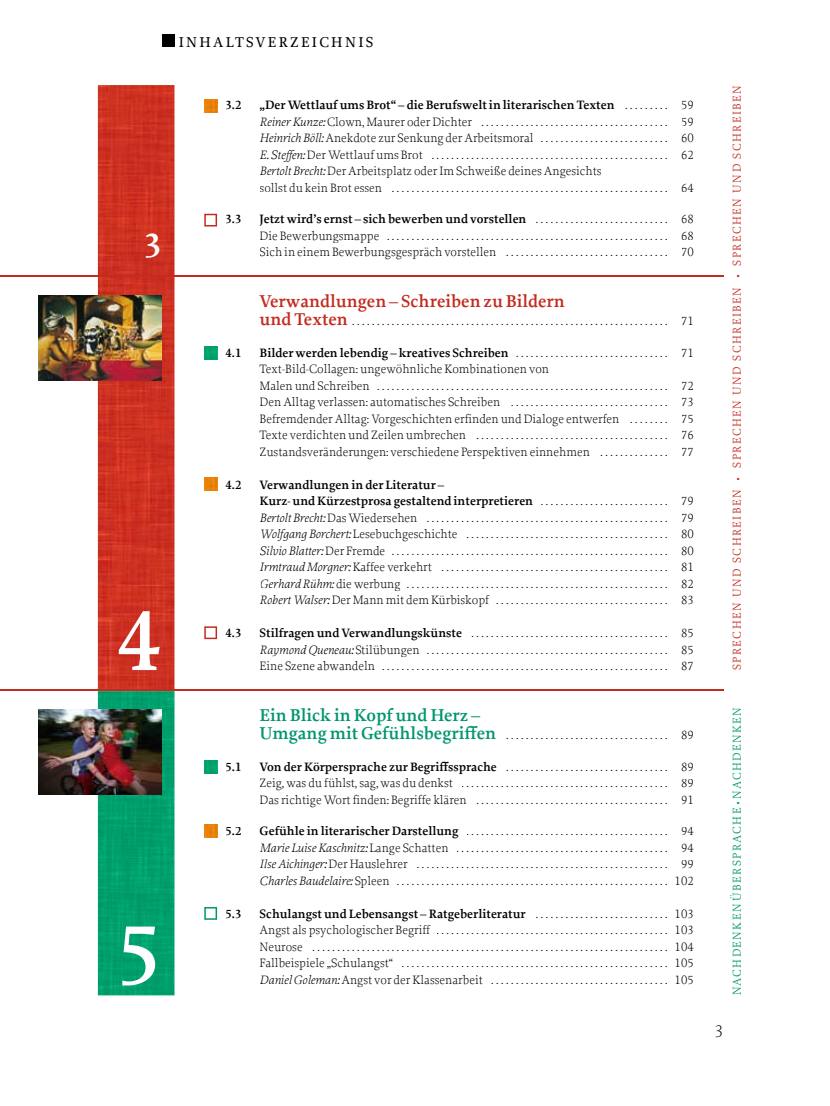
<style>
.page{position:relative;width:830px;height:1106px;background:#fff}
.page>*{position:absolute;margin:0;border:0;box-sizing:border-box;transform-origin:0 0}
.t1{font:90px "Proforma CV Semi Bold SC";color:#fff}
.t2{font:36px "Proforma CV Semi Bold SC";color:#fff}
.t3{font:700 18px "Proforma CV Semi";color:#c32b1f}
.t4{font:700 18px "Proforma CV Semi";color:#00966f}
.t5{font:18px "Proforma CV Ultra Light SC";color:#000}
.t6{font:15px "Proforma CV Medium";letter-spacing:.15em;color:#000}
.t7{font:12.75px/16.5px "Proforma CV Light";color:#000}
.t8{font:700 12.75px/16.5px "Proforma CV Semi";color:#000}
.t9{font:12.75px "Proforma CV Light SC";color:#000}
.t10{font:12.75px "Proforma CV Semi Bold SC";color:#000}
.t11{font:12px "Proforma CV";letter-spacing:.12em;color:#c32b1f}
.t12{font:12px "Proforma CV";letter-spacing:.11em;color:#00966f}
.s1{font-family:"Proforma CV Light SC";font-weight:400}
.s2{font-style:italic}
.s3{font-family:"Proforma CV Light SC"}
.s4{font-family:"Proforma CV Semi";font-weight:700;font-size:18px;color:#c32b1f}
.s5{font-family:"Proforma CV Semi";font-weight:700}
.s6{font-family:"Proforma CV Semi";font-weight:700;font-size:18px;color:#00966f}
</style>
<div class="page">
<div style="left:162px;top:34px;width:12px;height:13px;background:#000"></div>
<img style="left:98px;top:85px;width:76px;height:604px">
<img style="left:98px;top:691px;width:76px;height:304px">
<hr style="left:0;top:275px;width:723px;height:2px;background:#c32b1f">
<hr style="left:0;top:689px;width:723px;height:2px;background:#c32b1f">
<svg style="left:204px;top:99px;width:13px;height:13px"></svg>
<svg style="left:204px;top:214px;width:13px;height:12px"></svg>
<svg style="left:204px;top:346px;width:13px;height:13px"></svg>
<svg style="left:204px;top:478px;width:13px;height:12px"></svg>
<svg style="left:204px;top:626px;width:13px;height:13px"></svg>
<svg style="left:204px;top:825px;width:13px;height:12px"></svg>
<svg style="left:204px;top:760px;width:13px;height:13px"></svg>
<svg style="left:204px;top:907px;width:13px;height:12px"></svg>
<img style="left:38px;top:709px;width:124px;height:85px">
<img style="left:38px;top:295px;width:124px;height:86px">
<p class="t6" style="left:179px;top:33px;width:196px">INHALTSVERZEICHNIS</p>
<h2 class="t2" style="left:144px;top:222px;width:20px">3</h2>
<h1 class="t1" style="left:117px;top:584px;width:47px">4</h1>
<h1 class="t1" style="left:117px;top:897px;width:47px">5</h1>
<p class="t10" style="left:225px;top:97px;width:17px">3.2</p>
<p class="t8" style="left:259px;top:97px;width:435px">„Der Wettlauf ums Brot“ – die Berufswelt in literarischen Texten <span class="s1">. . . . . . . . . 59</span></p>
<p class="t7" style="left:259px;top:113px;width:435px"><span class="s2">Reiner Kunze:</span> Clown, Maurer oder Dichter . . . . . . . . . . . . . . . . . . . . . . . . . . . . . . . . . . . . . . <span class="s3">59<br></span><span class="s2">Heinrich Böll:</span> Anekdote zur Senkung der Arbeitsmoral . . . . . . . . . . . . . . . . . . . . . . . . . . <span class="s3">60<br></span><span class="s2">E. Steffen:</span> Der Wettlauf ums Brot . . . . . . . . . . . . . . . . . . . . . . . . . . . . . . . . . . . . . . . . . . . . . . . . <span class="s3">62<br></span><span class="s2">Bertolt Brecht:</span> Der Arbeitsplatz oder Im Schweiße deines Angesichts<br>sollst du kein Brot essen . . . . . . . . . . . . . . . . . . . . . . . . . . . . . . . . . . . . . . . . . . . . . . . . . . . . . . . . <span class="s3">64</span></p>
<p class="t10" style="left:225px;top:211px;width:17px">3.3</p>
<p class="t8" style="left:259px;top:211px;width:435px">Jetzt wird’s ernst – sich bewerben und vorstellen <span class="s1">. . . . . . . . . . . . . . . . . . . . . . . . . . . 68</span></p>
<p class="t7" style="left:259px;top:227px;width:435px">Die Bewerbungsmappe . . . . . . . . . . . . . . . . . . . . . . . . . . . . . . . . . . . . . . . . . . . . . . . . . . . . . . . . . <span class="s3">68<br></span>Sich in einem Bewerbungsgespräch vorstellen . . . . . . . . . . . . . . . . . . . . . . . . . . . . . . . . . <span class="s3">70</span></p>
<h3 class="t3" style="left:259px;top:290px;width:307px">Verwandlungen – Schreiben zu Bildern</h3>
<p class="t9" style="left:259px;top:313px;width:435px"><span class="s4">und Texten</span> . . . . . . . . . . . . . . . . . . . . . . . . . . . . . . . . . . . . . . . . . . . . . . . . . . . . . . . . . . . . . . . . 71</p>
<p class="t10" style="left:225px;top:344px;width:17px">4.1</p>
<p class="t8" style="left:259px;top:344px;width:435px">Bilder werden lebendig – kreatives Schreiben <span class="s1">. . . . . . . . . . . . . . . . . . . . . . . . . . . . . . . 71</span></p>
<p class="t7" style="left:259px;top:360px;width:435px">Text-Bild-Collagen: ungewöhnliche Kombinationen von<br>Malen und Schreiben . . . . . . . . . . . . . . . . . . . . . . . . . . . . . . . . . . . . . . . . . . . . . . . . . . . . . . . . . . . <span class="s3">72<br></span>Den Alltag verlassen: automatisches Schreiben . . . . . . . . . . . . . . . . . . . . . . . . . . . . . . . . <span class="s3">73<br></span>Befremdender Alltag: Vorgeschichten erfinden und Dialoge entwerfen . . . . . . . . <span class="s3">75<br></span>Texte verdichten und Zeilen umbrechen . . . . . . . . . . . . . . . . . . . . . . . . . . . . . . . . . . . . . . . <span class="s3">76<br></span>Zustandsveränderungen: verschiedene Perspektiven einnehmen . . . . . . . . . . . . . . <span class="s3">77</span></p>
<p class="t10" style="left:225px;top:476px;width:17px">4.2</p>
<p class="t8" style="left:259px;top:476px;width:435px">Verwandlungen in der Literatur –<br>Kurz- und Kürzestprosa gestaltend interpretieren <span class="s1">. . . . . . . . . . . . . . . . . . . . . . . . . . 79</span></p>
<p class="t7" style="left:259px;top:509px;width:435px;text-align:justify"><span class="s2">Bertolt Brecht:</span> Das Wiedersehen . . . . . . . . . . . . . . . . . . . . . . . . . . . . . . . . . . . . . . . . . . . . . . . . . <span class="s3">79<br></span><span class="s2">Wolfgang Borchert:</span> Lesebuchgeschichte . . . . . . . . . . . . . . . . . . . . . . . . . . . . . . . . . . . . . . . . . <span class="s3">80<br></span><span class="s2">Silvio Blatter:</span> Der Fremde . . . . . . . . . . . . . . . . . . . . . . . . . . . . . . . . . . . . . . . . . . . . . . . . . . . . . . . . <span class="s3">80<br></span><span class="s2">Irmtraud Morgner:</span> Kaffee verkehrt . . . . . . . . . . . . . . . . . . . . . . . . . . . . . . . . . . . . . . . . . . . . . . <span class="s3">81<br></span><span class="s2">Gerhard Rühm:</span> die werbung . . . . . . . . . . . . . . . . . . . . . . . . . . . . . . . . . . . . . . . . . . . . . . . . . . . . . <span class="s3">82<br></span><span class="s2">Robert Walser:</span> Der Mann mit dem Kürbiskopf . . . . . . . . . . . . . . . . . . . . . . . . . . . . . . . . . . . <span class="s3">83</span></p>
<p class="t10" style="left:225px;top:625px;width:17px">4.3</p>
<p class="t9" style="left:259px;top:625px;width:435px"><span class="s5">Stilfragen und Verwandlungskünste</span> . . . . . . . . . . . . . . . . . . . . . . . . . . . . . . . . . . . . . . . . 85</p>
<p class="t7" style="left:259px;top:641px;width:435px"><span class="s2">Raymond Queneau:</span> Stilübungen . . . . . . . . . . . . . . . . . . . . . . . . . . . . . . . . . . . . . . . . . . . . . . . . . <span class="s3">85<br></span>Eine Szene abwandeln . . . . . . . . . . . . . . . . . . . . . . . . . . . . . . . . . . . . . . . . . . . . . . . . . . . . . . . . . . <span class="s3">87</span></p>
<h3 class="t4" style="left:259px;top:704px;width:222px">Ein Blick in Kopf und Herz –</h3>
<p class="t9" style="left:259px;top:727px;width:435px"><span class="s6">Umgang mit Gefühlsbegri≠en</span> . . . . . . . . . . . . . . . . . . . . . . . . . . . . . . . . . 89</p>
<p class="t10" style="left:225px;top:758px;width:17px">5.1</p>
<p class="t8" style="left:259px;top:758px;width:435px">Von der Körpersprache zur Begri≠ssprache <span class="s1">. . . . . . . . . . . . . . . . . . . . . . . . . . . . . . . . . 89</span></p>
<p class="t7" style="left:259px;top:774px;width:435px">Zeig, was du fühlst, sag, was du denkst . . . . . . . . . . . . . . . . . . . . . . . . . . . . . . . . . . . . . . . . . . <span class="s3">89<br></span>Das richtige Wort finden: Begriffe klären . . . . . . . . . . . . . . . . . . . . . . . . . . . . . . . . . . . . . . . <span class="s3">91</span></p>
<p class="t10" style="left:225px;top:823px;width:17px">5.2</p>
<p class="t9" style="left:259px;top:823px;width:435px"><span class="s5">Gefühle in literarischer Darstellung</span> . . . . . . . . . . . . . . . . . . . . . . . . . . . . . . . . . . . . . . . . . 94</p>
<p class="t7" style="left:259px;top:839px;width:435px;text-align:justify"><span class="s2">Marie Luise Kaschnitz:</span> Lange Schatten . . . . . . . . . . . . . . . . . . . . . . . . . . . . . . . . . . . . . . . . . . . <span class="s3">94<br></span><span class="s2">Ilse Aichinger:</span> Der Hauslehrer . . . . . . . . . . . . . . . . . . . . . . . . . . . . . . . . . . . . . . . . . . . . . . . . . . . <span class="s3">99<br></span><span class="s2">Charles Baudelaire:</span> Spleen . . . . . . . . . . . . . . . . . . . . . . . . . . . . . . . . . . . . . . . . . . . . . . . . . . . . . . . <span class="s3">102</span></p>
<p class="t10" style="left:225px;top:905px;width:17px">5.3</p>
<p class="t8" style="left:259px;top:905px;width:435px">Schulangst und Lebensangst – Ratgeberliteratur <span class="s1">. . . . . . . . . . . . . . . . . . . . . . . . . . . 103</span></p>
<p class="t7" style="left:259px;top:921px;width:435px;text-align:justify">Angst als psychologischer Begriff . . . . . . . . . . . . . . . . . . . . . . . . . . . . . . . . . . . . . . . . . . . . . . . <span class="s3">103<br></span>Neurose . . . . . . . . . . . . . . . . . . . . . . . . . . . . . . . . . . . . . . . . . . . . . . . . . . . . . . . . . . . . . . . . . . . . . . . . <span class="s3">104<br></span>Fallbeispiele „Schulangst“ . . . . . . . . . . . . . . . . . . . . . . . . . . . . . . . . . . . . . . . . . . . . . . . . . . . . . . <span class="s3">105<br></span><span class="s2">Daniel Goleman:</span> Angst vor der Klassenarbeit . . . . . . . . . . . . . . . . . . . . . . . . . . . . . . . . . . . . <span class="s3">105</span></p>
<p class="t11" style="left:729px;top:670px;width:586px;rotate:-90deg">SPRECHEN UND SCHREIBEN • SPRECHEN UND SCHREIBEN • SPRECHEN UND SCHREIBEN</p>
<p class="t12" style="left:729px;top:995px;width:289px;rotate:-90deg">NACHDENKENÜBERSPRACHE•NACHDENKEN</p>
<h3 class="t5" style="left:714px;top:1020px;width:10px">3</h3>
</div>
